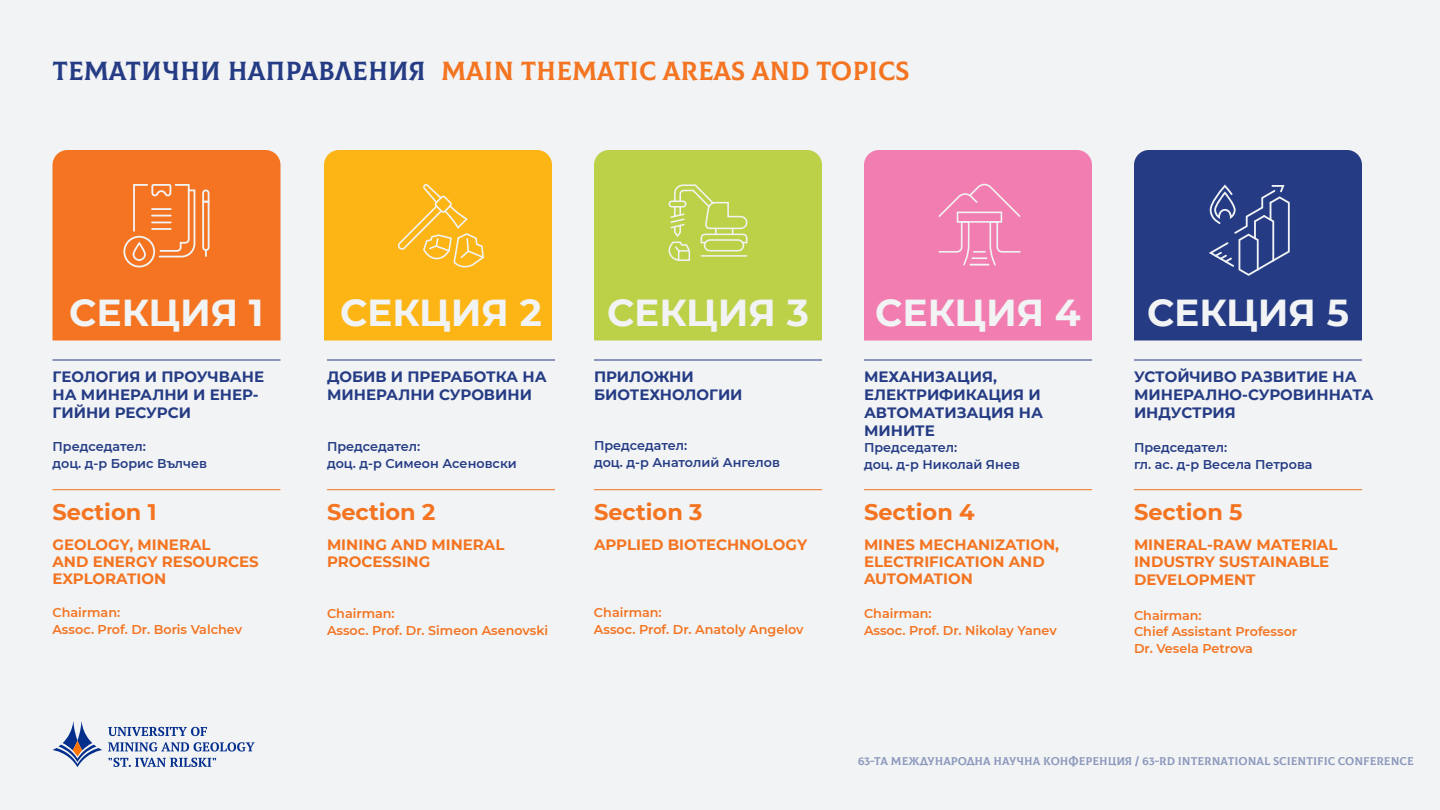
<style>
.page{position:relative;width:1440px;height:810px;background:#f1f3f4}
.page>*{position:absolute;margin:0;border:0;box-sizing:border-box;transform-origin:0 0}
.t1{font:700 37.5px "Montserrat";color:#f1f3f4}
.t2{font:26.25px "Colus";color:#f47421}
.t3{font:700 22.5px "Montserrat";color:#f47421}
.t4{font:700 15px/18px "Montserrat";color:#253c85}
.t5{font:700 15px/16.8px "Montserrat";color:#f47421}
.t6{font:600 12.75px/16.8px "Montserrat";color:#f47421}
.t7{font:600 12.75px/16.8px "Montserrat";color:#253c85}
.t8{font:11.25px "Colus";color:#253c85}
.s1{color:#253c85}
</style>
<div class="page">
<hr style="left:52px;top:360px;width:228px;height:1px;background:#253c85">
<hr style="left:52px;top:489px;width:228px;height:1px;background:#f47421">
<hr style="left:327px;top:360px;width:228px;height:1px;background:#253c85">
<hr style="left:327px;top:489px;width:228px;height:1px;background:#f47421">
<hr style="left:594px;top:360px;width:228px;height:1px;background:#253c85">
<hr style="left:594px;top:489px;width:228px;height:1px;background:#f47421">
<hr style="left:864px;top:360px;width:228px;height:1px;background:#253c85">
<hr style="left:864px;top:489px;width:228px;height:1px;background:#f47421">
<hr style="left:1134px;top:360px;width:228px;height:1px;background:#253c85">
<hr style="left:1134px;top:489px;width:228px;height:1px;background:#f47421">
<div style="left:52px;top:150px;width:228px;height:190px;background:#f47421"></div>
<div style="left:324px;top:150px;width:228px;height:190px;background:#fcb515"></div>
<div style="left:594px;top:150px;width:228px;height:190px;background:#bcd148"></div>
<hr style="left:701px;top:255px;width:46px;height:2px;background:#f1f3f4">
<div style="left:864px;top:150px;width:228px;height:190px;background:#f17db1"></div>
<div style="left:1134px;top:150px;width:228px;height:190px;background:#253c85"></div>
<svg style="left:53px;top:721px;width:49px;height:46px"></svg>
<svg style="left:108px;top:727px;width:99px;height:9px"></svg>
<svg style="left:108px;top:742px;width:147px;height:10px"></svg>
<svg style="left:108px;top:758px;width:108px;height:9px"></svg>
<h2 class="t2" style="left:52px;top:52px;width:859px"><span class="s1">ТЕМАТИЧНИ НАПРАВЛЕНИЯ</span> MAIN THEMATIC AREAS AND TOPICS</h2>
<h1 class="t1" style="left:69px;top:285px;width:196px">СЕКЦИЯ 1</h1>
<p class="t4" style="left:52px;top:367px;width:213px">ГЕОЛОГИЯ И ПРОУЧВАНЕ<br>НА МИНЕРАЛНИ И ЕНЕР-<br>ГИЙНИ РЕСУРСИ</p>
<p class="t7" style="left:52px;top:438px;width:156px">Председател:<br>доц. д-р Борис Вълчев</p>
<h1 class="t1" style="left:340px;top:285px;width:203px">СЕКЦИЯ 2</h1>
<h1 class="t1" style="left:607px;top:285px;width:203px">СЕКЦИЯ 3</h1>
<h1 class="t1" style="left:875px;top:285px;width:207px">СЕКЦИЯ 4</h1>
<h1 class="t1" style="left:1147px;top:285px;width:203px">СЕКЦИЯ 5</h1>
<p class="t4" style="left:327px;top:367px;width:221px">ДОБИВ И ПРЕРАБОТКА НА<br>МИНЕРАЛНИ СУРОВИНИ</p>
<p class="t7" style="left:327px;top:438px;width:191px">Председател:<br>доц. д-р Симеон Асеновски</p>
<p class="t4" style="left:594px;top:367px;width:150px">ПРИЛОЖНИ<br>БИОТЕХНОЛОГИИ</p>
<p class="t7" style="left:594px;top:437px;width:188px">Председател:<br>доц. д-р Анатолий Ангелов</p>
<p class="t4" style="left:864px;top:367px;width:181px">МЕХАНИЗАЦИЯ,<br>ЕЛЕКТРИФИКАЦИЯ И<br>АВТОМАТИЗАЦИЯ НА<br>МИНИТЕ</p>
<p class="t7" style="left:864px;top:439px;width:158px">Председател:<br>доц. д-р Николай Янев</p>
<p class="t4" style="left:1134px;top:367px;width:241px">УСТОЙЧИВО РАЗВИТИЕ НА<br>МИНЕРАЛНО-СУРОВИННАТА<br>ИНДУСТРИЯ</p>
<p class="t7" style="left:1134px;top:439px;width:180px">Председател:<br>гл. ас. д-р Весела Петрова</p>
<h3 class="t3" style="left:52px;top:496px;width:106px">Section 1</h3>
<h3 class="t3" style="left:327px;top:496px;width:110px">Section 2</h3>
<h3 class="t3" style="left:594px;top:496px;width:110px">Section 3</h3>
<h3 class="t3" style="left:864px;top:496px;width:112px">Section 4</h3>
<h3 class="t3" style="left:1134px;top:496px;width:110px">Section 5</h3>
<p class="t5" style="left:52px;top:536px;width:208px">GEOLOGY, MINERAL<br>AND ENERGY RESOURCES<br>EXPLORATION</p>
<p class="t6" style="left:52px;top:604px;width:191px">Chairman:<br>Assoc. Prof. Dr. Boris Valchev</p>
<p class="t5" style="left:327px;top:536px;width:179px">MINING AND MINERAL<br>PROCESSING</p>
<p class="t6" style="left:327px;top:605px;width:223px">Chairman:<br>Assoc. Prof. Dr. Simeon Asenovski</p>
<p class="t5" style="left:594px;top:536px;width:215px">APPLIED BIOTECHNOLOGY</p>
<p class="t6" style="left:594px;top:604px;width:211px">Chairman:<br>Assoc. Prof. Dr. Anatoly Angelov</p>
<p class="t5" style="left:864px;top:536px;width:197px">MINES MECHANIZATION,<br>ELECTRIFICATION AND<br>AUTOMATION</p>
<p class="t6" style="left:864px;top:605px;width:194px">Chairman:<br>Assoc. Prof. Dr. Nikolay Yanev</p>
<p class="t5" style="left:1134px;top:535px;width:205px;line-height:17.4px">MINERAL-RAW MATERIAL<br>INDUSTRY SUSTAINABLE<br>DEVELOPMENT</p>
<p class="t6" style="left:1134px;top:606px;width:165px">Chairman:<br>Chief Assistant Professor<br>Dr. Vesela Petrova</p>
<p class="t8" style="left:857px;top:753px;width:558px">63-ta МЕЖДУНАРОДНА НАУЧНА КОНФЕРЕНЦИЯ / 63-rd INTERNATIONAL SCIENTIFIC CONFERENCE</p>
</div>
